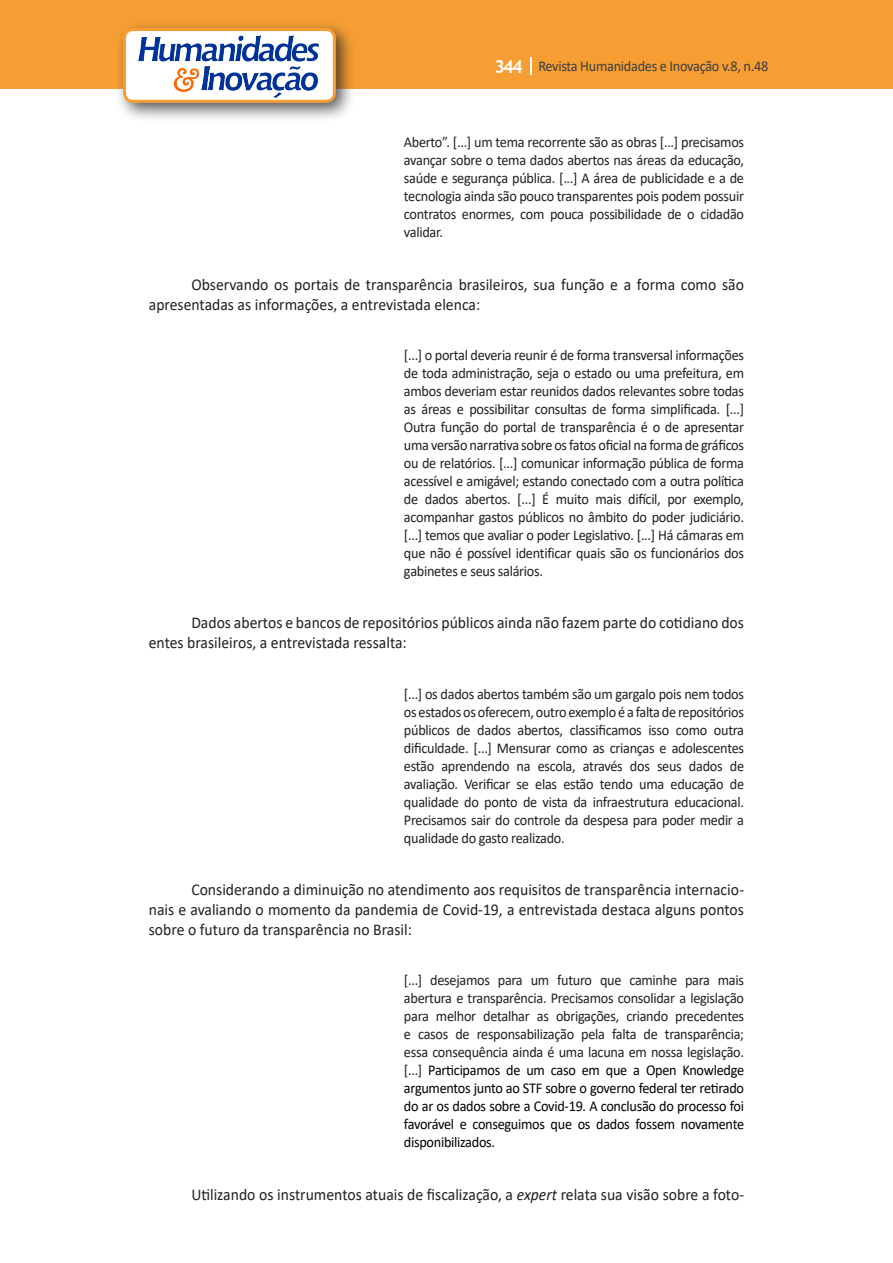
<style>
.page{position:relative;width:893px;height:1263px;background:#fff}
.page>*{position:absolute;margin:0;border:0;box-sizing:border-box;transform-origin:0 0}
.Texto{font:16.5px/19.8px "Calibri";color:#231f20;scale:.95 1}
.citacao{font:15px/18px "Calibri";letter-spacing:-.02em;color:#231f20;text-align:justify;scale:.95 1}
.t1{font:15px "Calibri";letter-spacing:-.02em;color:#3e3e3f;scale:.95 1}
.s1{font-family:"Trebuchet MS";font-weight:700;font-size:18px;color:#fff}
.s2{color:#000}
.s3{font-style:italic}
</style>
<div class="page">
<div style="left:0;top:0;width:893px;height:88px;background:#f69e34"></div>
<svg style="left:530px;top:57px;width:2px;height:18px"></svg>
<div style="left:115px;top:20px;width:241px;height:103px;background:#231f20;opacity:.75"></div>
<div style="left:125px;top:30px;width:209px;height:71px;background:#fff;border-radius:9px"></div>
<img style="left:138px;top:35px;width:181px;height:62px">
<div style="left:123px;top:28px;width:213px;height:75px;border:3px solid #f69e34;border-radius:9px"></div>
<p class="t1" style="left:495px;top:56px;width:290px"><span class="s1">344</span> Revista Humanidades e Inovação v.8, n.48</p>
<p class="citacao" style="left:404px;top:133px;width:360px">Aberto”. [...] um tema recorrente são as obras [...] precisamos avançar sobre o tema dados abertos nas áreas da educação, saúde e segurança pública. [...] A área de publicidade e a de tecnologia ainda são pouco transparentes pois podem possuir contratos enormes, com pouca possibilidade de o cidadão validar.</p>
<p class="Texto" style="left:149px;top:274px;width:628px;text-indent:43px">Observando os portais de transparência brasileiros, sua função e a forma como são apresentadas as informações, a entrevistada elenca:</p>
<p class="citacao" style="left:404px;top:346px;width:360px">[...] o portal deveria reunir é de forma transversal informações de toda administração, seja o estado ou uma prefeitura, em ambos deveriam estar reunidos dados relevantes sobre todas as áreas e possibilitar consultas de forma simplificada. [...] Outra função do portal de transparência é o de apresentar uma versão narrativa sobre os fatos oficial na forma de gráficos ou de relatórios. [...] comunicar informação pública de forma acessível e amigável; estando conectado com a outra política de dados abertos. [...] É muito mais difícil, por exemplo, acompanhar gastos públicos no âmbito do poder judiciário. [...] temos que avaliar o poder Legislativo. [...] Há câmaras em que não é possível identificar quais são os funcionários dos gabinetes e seus salários.</p>
<p class="Texto" style="left:149px;top:613px;width:628px;text-indent:43px">Dados abertos e bancos de repositórios públicos ainda não fazem parte do cotidiano dos entes brasileiros, a entrevistada ressalta:</p>
<p class="citacao" style="left:404px;top:684px;width:360px">[...] os dados abertos também são um gargalo pois nem todos os estados os oferecem, outro exemplo é a falta de repositórios públicos de dados abertos, classificamos isso como outra dificuldade. [...] Mensurar como as crianças e adolescentes estão aprendendo na escola, através dos seus dados de avaliação. Verificar se elas estão tendo uma educação de qualidade do ponto de vista da infraestrutura educacional.<br>Precisamos sair do controle da despesa para poder medir a qualidade do gasto realizado.</p>
<p class="Texto" style="left:149px;top:879px;width:628px;text-align:justify;text-indent:43px">Considerando a diminuição no atendimento aos requisitos de transparência internacio&shy;nais e avaliando o momento da pandemia de Covid-19, a entrevistada destaca alguns pontos sobre o futuro da transparência no Brasil:</p>
<p class="citacao" style="left:404px;top:971px;width:360px">[...] desejamos para um futuro que caminhe para mais abertura e transparência. Precisamos consolidar a legislação para melhor detalhar as obrigações, criando precedentes e casos de responsabilização pela falta de transparência; essa consequência ainda é uma lacuna em nossa legislação. [...] <span class="s2">Participamos de um caso em que a Open Knowledge argumentos junto ao STF sobre o governo federal ter retirado do ar os dados sobre a Covid-19. A conclusão do processo foi favorável e conseguimos que os dados fossem novamente disponibilizados.</span></p>
<p class="Texto" style="left:191px;top:1184px;width:583px">Utilizando os instrumentos atuais de fiscalização, a <span class="s3">expert</span> relata sua visão sobre a foto-</p>
</div>
